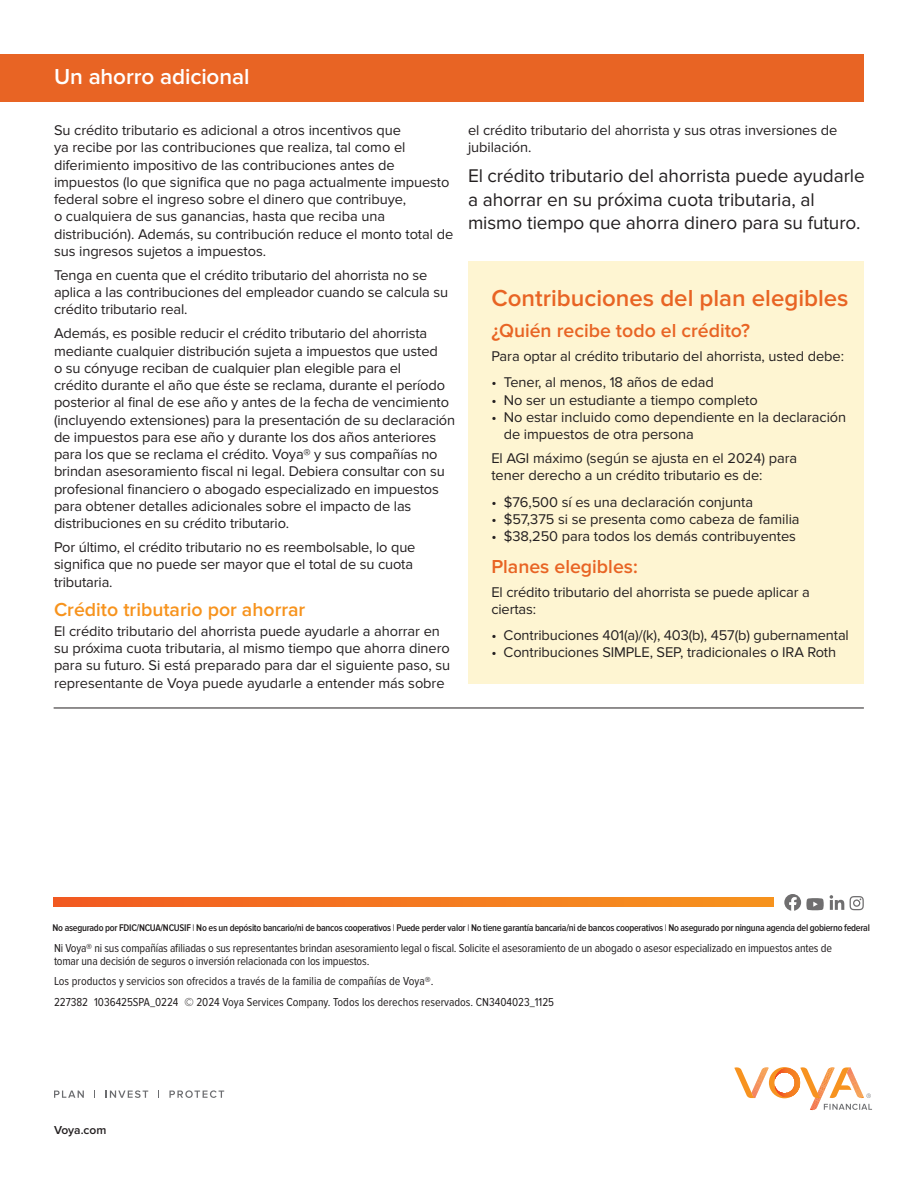
<style>
.page{position:relative;width:918px;height:1188px;background:#fff}
.page>*{position:absolute;margin:0;border:0;box-sizing:border-box;transform-origin:0 0}
.V-Headline_Text_Dk_O{font:600 24px "Proxima Nova";color:#e86424}
.V-Subtitle_K_O{font:600 22.5px "Proxima Nova";letter-spacing:-.005em;color:#fff}
.V-Body_Text{font:600 19.5px "Proxima Nova";color:#e86424}
.V-Subhead_Text{font:600 19.5px "Proxima Nova";color:#f7931d}
.V-Intro_Callout_Text{font:19.05px/23.2px "Proxima Nova";letter-spacing:-.005em;color:#231f20}
.V-Body_Text-2{font:14.7px/17.2px "Proxima Nova";letter-spacing:-.01em;color:#231f20}
.V-Bulleted_Copy{font:14.7px/17.2px "Proxima Nova";letter-spacing:-.005em;color:#231f20}
.V-Eship_QB_CN{font:12px/13.5px "Proxima Nova Cond";letter-spacing:-.015em;color:#231f20}
.V-Web_Address{font:600 12px "Proxima Nova";color:#231f20}
.V-Bank_Bug{font:600 10.05px "Proxima Nova Cond";letter-spacing:-.025em;color:#231f20}
.s1{font-weight:300}
</style>
<div class="page">
<div style="left:0;top:54px;width:864px;height:48px;background:#e86424"></div>
<div style="left:468px;top:262px;width:396px;height:422px;background:#fef5d2"></div>
<hr style="left:54px;top:708px;width:810px;height:1px;background:#231f20">
<svg style="left:53px;top:898px;width:720px;height:9px;background:#f47720"></svg>
<svg style="left:830px;top:895px;width:14px;height:15px"></svg>
<svg style="left:850px;top:896px;width:14px;height:14px"></svg>
<svg style="left:784px;top:894px;width:40px;height:17px"></svg>
<svg style="left:54px;top:1091px;width:30px;height:7px"></svg>
<svg style="left:106px;top:1090px;width:42px;height:8px"></svg>
<svg style="left:169px;top:1090px;width:55px;height:8px"></svg>
<svg style="left:734px;top:1067px;width:138px;height:44px"></svg>
<p class="V-Subtitle_K_O" style="left:54px;top:64px;width:197px">Un ahorro adicional</p>
<p class="V-Body_Text-2" style="left:54px;top:122px;width:401px">Su crédito tributario es adicional a otros incentivos que<br>ya recibe por las contribuciones que realiza, tal como el diferimiento impositivo de las contribuciones antes de impuestos (lo que significa que no paga actualmente impuesto federal sobre el ingreso sobre el dinero que contribuye,<br>o cualquiera de sus ganancias, hasta que reciba una distribución). Además, su contribución reduce el monto total de sus ingresos sujetos a impuestos.</p>
<p class="V-Body_Text-2" style="left:54px;top:267px;width:396px">Tenga en cuenta que el crédito tributario del ahorrista no se aplica a las contribuciones del empleador cuando se calcula su crédito tributario real.</p>
<p class="V-Body_Text-2" style="left:54px;top:325px;width:403px">Además, es posible reducir el crédito tributario del ahorrista mediante cualquier distribución sujeta a impuestos que usted<br>o su cónyuge reciban de cualquier plan elegible para el<br>crédito durante el año que éste se reclama, durante el período posterior al final de ese año y antes de la fecha de vencimiento (incluyendo extensiones) para la presentación de su declaración de impuestos para ese año y durante los dos años anteriores para los que se reclama el crédito. Voya® y sus compañías no brindan asesoramiento fiscal ni legal. Debiera consultar con su profesional financiero o abogado especializado en impuestos para obtener detalles adicionales sobre el impacto de las distribuciones en su crédito tributario.</p>
<p class="V-Body_Text-2" style="left:54px;top:539px;width:363px">Por último, el crédito tributario no es reembolsable, lo que significa que no puede ser mayor que el total de su cuota tributaria.</p>
<p class="V-Subhead_Text" style="left:54px;top:598px;width:253px">Crédito tributario por ahorrar</p>
<p class="V-Body_Text-2" style="left:54px;top:623px;width:398px">El crédito tributario del ahorrista puede ayudarle a ahorrar en su próxima cuota tributaria, al mismo tiempo que ahorra dinero para su futuro. Si está preparado para dar el siguiente paso, su representante de Voya puede ayudarle a entender más sobre</p>
<p class="V-Body_Text-2" style="left:468px;top:122px;width:371px">el crédito tributario del ahorrista y sus otras inversiones de jubilación.</p>
<p class="V-Intro_Callout_Text" style="left:468px;top:165px;width:398px">El crédito tributario del ahorrista puede ayudarle a ahorrar en su próxima cuota tributaria, al mismo tiempo que ahorra dinero para su futuro.</p>
<p class="V-Headline_Text_Dk_O" style="left:491px;top:284px;width:359px">Contribuciones del plan elegibles</p>
<p class="V-Body_Text" style="left:491px;top:319px;width:260px">¿Quién recibe todo el crédito?</p>
<p class="V-Body_Text-2" style="left:491px;top:348px;width:354px">Para optar al crédito tributario del ahorrista, usted debe:</p>
<p class="V-Bulleted_Copy" style="left:491px;top:374px;width:224px">• Tener, al menos, 18 años de edad</p>
<p class="V-Bulleted_Copy" style="left:491px;top:391px;width:268px">• No ser un estudiante a tiempo completo</p>
<p class="V-Bulleted_Copy" style="left:504px;top:409px;width:344px;text-indent:-12px">• No estar incluido como dependiente en la declaración de impuestos de otra persona</p>
<p class="V-Body_Text-2" style="left:491px;top:450px;width:307px">El AGI máximo (según se ajusta en el 2024) para tener derecho a un crédito tributario es de:</p>
<p class="V-Bulleted_Copy" style="left:491px;top:493px;width:263px">• $76,500 sí es una declaración conjunta</p>
<p class="V-Bulleted_Copy" style="left:491px;top:511px;width:310px">• $57,375 si se presenta como cabeza de familia</p>
<p class="V-Bulleted_Copy" style="left:491px;top:528px;width:306px">• $38,250 para todos los demás contribuyentes</p>
<p class="V-Body_Text" style="left:491px;top:555px;width:148px">Planes elegibles:</p>
<p class="V-Body_Text-2" style="left:491px;top:583px;width:320px">El crédito tributario del ahorrista se puede aplicar a ciertas:</p>
<p class="V-Body_Text-2" style="left:491px;top:627px;width:359px">• Contribuciones 401(a)/(k), 403(b), 457(b) gubernamental</p>
<p class="V-Body_Text-2" style="left:491px;top:644px;width:346px">• Contribuciones SIMPLE, SEP, tradicionales o IRA Roth</p>
<p class="V-Bank_Bug" style="left:52px;top:923px;width:819px">No asegurado por FDIC/NCUA/NCUSIF <span class="s1">I</span> No es un depósito bancario/ni de bancos cooperativos <span class="s1">I</span> Puede perder valor <span class="s1">I</span> No tiene garantía bancaria/ni de bancos cooperativos <span class="s1">I</span> No asegurado por ninguna agencia del gobierno federal</p>
<p class="V-Eship_QB_CN" style="left:54px;top:941px;width:779px">Ni Voya® ni sus compañías afiliadas o sus representantes brindan asesoramiento legal o fiscal. Solicite el asesoramiento de un abogado o asesor especializado en impuestos antes de tomar una decisión de seguros o inversión relacionada con los impuestos.</p>
<p class="V-Eship_QB_CN" style="left:54px;top:974px;width:381px">Los productos y servicios son ofrecidos a través de la familia de compañías de Voya®.</p>
<p class="V-Eship_QB_CN" style="left:54px;top:996px;width:502px">227382 1036425SPA_0224 © 2024 Voya Services Company. Todos los derechos reservados. CN3404023_1125</p>
<p class="V-Web_Address" style="left:54px;top:1123px;width:54px">Voya.com</p>
</div>
